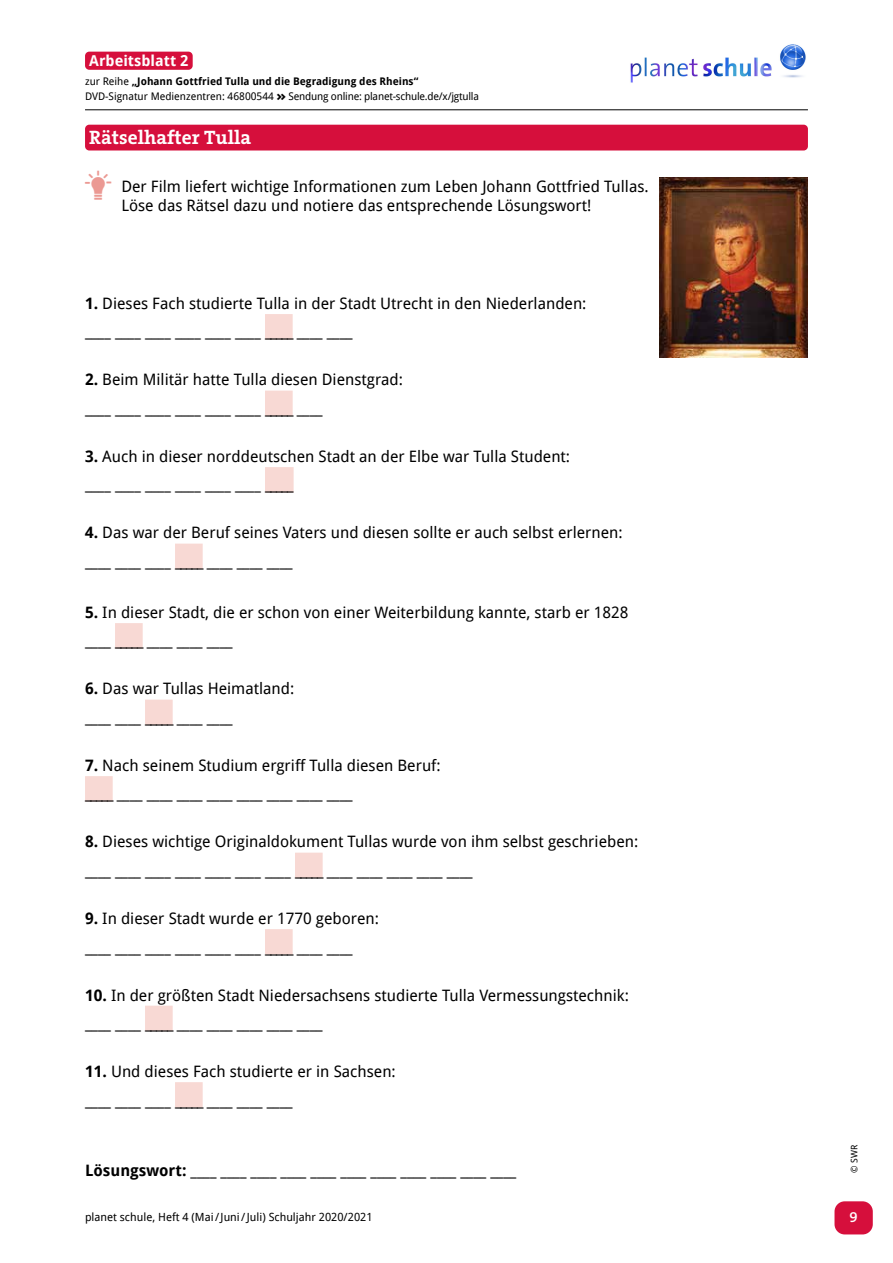
<style>
.page{position:relative;width:893px;height:1263px;background:#fff}
.page>*{position:absolute;margin:0;border:0;box-sizing:border-box;transform-origin:0 0}
.t1{font:700 19.5px "The Serif B7";color:#fff}
.t2{font:15.75px/28.5px "Droid Sans";color:#000}
.t3{font:700 15px "Droid Sans";color:#fff}
.t4{font:600 15px "The Serif B6";color:#fff}
.t5{font:11.25px "Droid Sans";color:#000}
.t6{font:10.5px/14.2px "Droid Sans";letter-spacing:-.015em;color:#000}
.t7{font:9px "Droid Sans";color:#000}
.s1{font-weight:700}
.s2{font-family:"The Mix B9";font-weight:900}
</style>
<div class="page">
<hr style="left:85px;top:109px;width:723px;height:1px;background:#000">
<div style="left:834px;top:1201px;width:39px;height:33px;background:#d60f3c;border-radius:10px"></div>
<div style="left:265px;top:314px;width:28px;height:26px;background:#f8d9d4"></div>
<div style="left:265px;top:391px;width:28px;height:25px;background:#f8d9d4"></div>
<div style="left:265px;top:467px;width:29px;height:26px;background:#f8d9d4"></div>
<div style="left:175px;top:544px;width:28px;height:25px;background:#f8d9d4"></div>
<div style="left:115px;top:623px;width:28px;height:26px;background:#f8d9d4"></div>
<div style="left:145px;top:700px;width:28px;height:25px;background:#f8d9d4"></div>
<div style="left:85px;top:776px;width:28px;height:26px;background:#f8d9d4"></div>
<div style="left:295px;top:853px;width:28px;height:25px;background:#f8d9d4"></div>
<div style="left:265px;top:929px;width:28px;height:26px;background:#f8d9d4"></div>
<div style="left:145px;top:1006px;width:28px;height:25px;background:#f8d9d4"></div>
<div style="left:175px;top:1082px;width:28px;height:26px;background:#f8d9d4"></div>
<div style="left:85px;top:125px;width:723px;height:25px;background:#d60f3c;border-radius:4px"></div>
<div style="left:85px;top:52px;width:108px;height:18px;background:#d60f3c;border-radius:4px"></div>
<img style="left:659px;top:177px;width:149px;height:180px">
<img style="left:630px;top:44px;width:176px;height:39px">
<p class="t3" style="left:89px;top:52px;width:101px">Arbeitsblatt 2</p>
<p class="t6" style="left:85px;top:75px;width:395px">zur Reihe <span class="s1">„Johann Gottfried Tulla und die Begradigung des Rheins“<br></span>DVD-Signatur Medienzentren: 46800544 <span class="s2">&gt;&gt;</span> Sendung online: planet-schule.de/x/jgtulla</p>
<p class="t1" style="left:89px;top:127px;width:164px">Rätselhafter Tulla</p>
<p class="t2" style="left:121px;top:177px;width:529px;line-height:19.5px">Der Film liefert wichtige Informationen zum Leben Johann Gottfried Tullas.<br>Löse das Rätsel dazu und notiere das entsprechende Lösungswort!</p>
<p class="t2" style="left:85px;top:289px;width:503px"><span class="s1">1.</span> Dieses Fach studierte Tulla in der Stadt Utrecht in den Niederlanden: ____ ____ ____ ____ ____ ____ _____ ____ ____</p>
<p class="t2" style="left:85px;top:366px;width:319px"><span class="s1">2.</span> Beim Militär hatte Tulla diesen Dienstgrad: ____ ____ ____ ____ ____ ____ _____ ____</p>
<p class="t2" style="left:85px;top:442px;width:487px"><span class="s1">3.</span> Auch in dieser norddeutschen Stadt an der Elbe war Tulla Student: ____ ____ ____ ____ ____ ____ _____</p>
<p class="t2" style="left:85px;top:519px;width:539px"><span class="s1">4.</span> Das war der Beruf seines Vaters und diesen sollte er auch selbst erlernen: ____ ____ ____ _____ ____ ____ ____</p>
<p class="t2" style="left:85px;top:598px;width:545px"><span class="s1">5.</span> In dieser Stadt, die er schon von einer Weiterbildung kannte, starb er 1828 ____ _____ ____ ____ ____</p>
<p class="t2" style="left:85px;top:675px;width:211px"><span class="s1">6.</span> Das war Tullas Heimatland: ____ ____ _____ ____ ____</p>
<p class="t2" style="left:85px;top:751px;width:357px"><span class="s1">7.</span> Nach seinem Studium ergriff Tulla diesen Beruf: _____ ____ ____ ____ ____ ____ ____ ____ ____</p>
<p class="t2" style="left:85px;top:828px;width:555px"><span class="s1">8.</span> Dieses wichtige Originaldokument Tullas wurde von ihm selbst geschrieben: ____ ____ ____ ____ ____ ____ ____ _____ ____ ____ ____ ____ ____</p>
<p class="t2" style="left:85px;top:904px;width:295px"><span class="s1">9.</span> In dieser Stadt wurde er 1770 geboren: ____ ____ ____ ____ ____ ____ _____ ____ ____</p>
<p class="t2" style="left:85px;top:981px;width:545px"><span class="s1">10.</span> In der größten Stadt Niedersachsens studierte Tulla Vermessungstechnik: ____ ____ _____ ____ ____ ____ ____ ____</p>
<p class="t2" style="left:85px;top:1057px;width:312px"><span class="s1">11.</span> Und dieses Fach studierte er in Sachsen: ____ ____ ____ _____ ____ ____ ____</p>
<p class="t2" style="left:85px;top:1156px;width:433px"><span class="s1">Lösungswort:</span> ____ ____ ____ ____ ____ ____ ____ ____ ____ ____ ____</p>
<p class="t5" style="left:85px;top:1211px;width:289px">planet schule, Heft 4 (Mai/Juni/Juli) Schuljahr 2020/2021</p>
<p class="t7" style="left:849px;top:1172px;width:29px;rotate:-90deg">© SWR</p>
<p class="t4" style="left:849px;top:1208px;width:10px">9</p>
</div>
